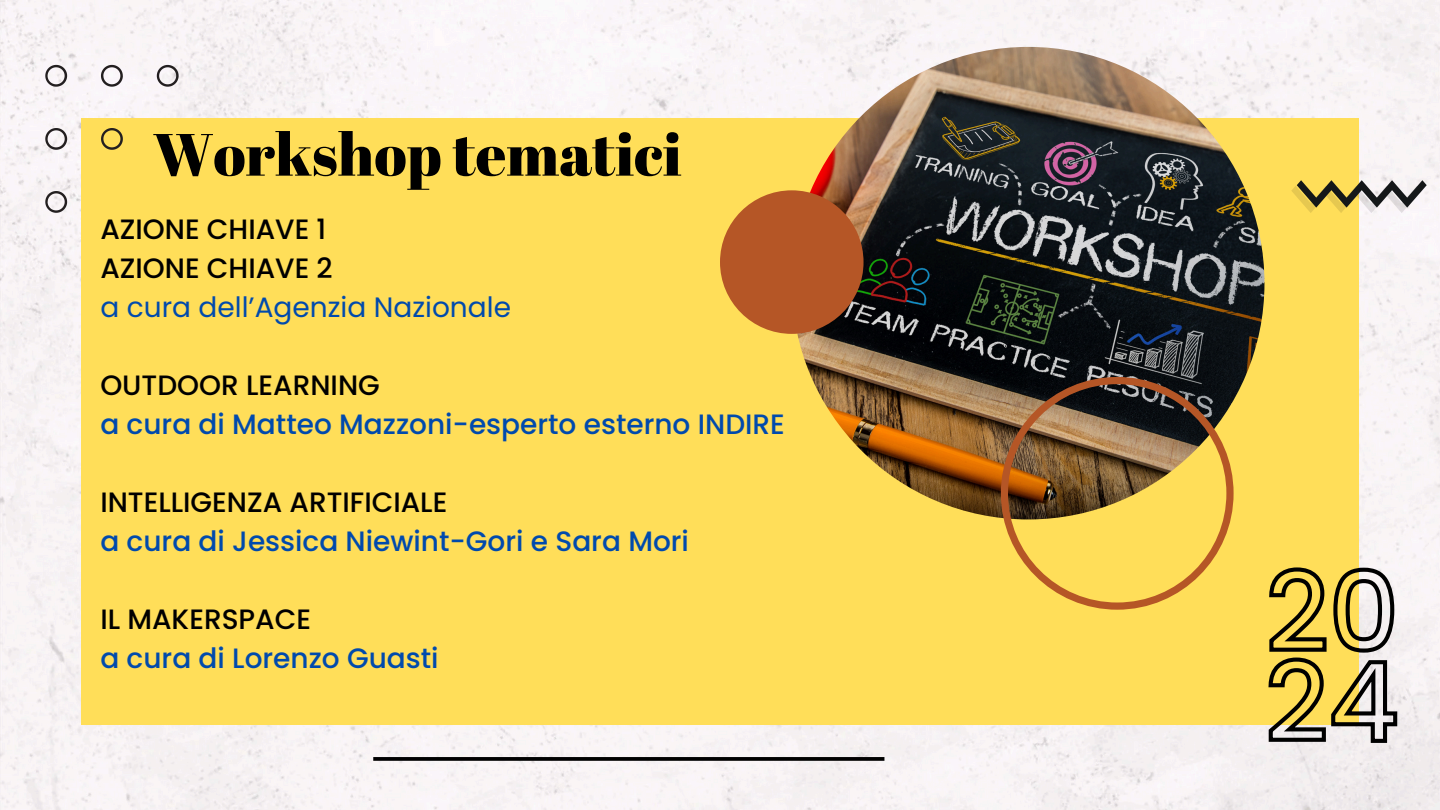
<style>
.page{position:relative;width:1440px;height:810px;background:#fff}
.page>*{position:absolute;margin:0;border:0;box-sizing:border-box;transform-origin:0 0}
.t1{font:59.5px "Abril Fatface";color:#000}
.t2{font:500 28px/39px "Poppins";color:#004aad}
.t3{font:500 28px "Poppins";color:#000}
.t4{font:28px "Poppins";color:#004aad}
.s1{color:#000}
</style>
<div class="page">
<img style="left:0;top:0;width:1440px;height:810px">
<svg style="left:373px;top:757px;width:511px;height:4px;background:#0e0e0e"></svg>
<div style="left:81px;top:119px;width:1277px;height:606px;background:#ffde59"></div>
<img style="left:792px;top:47px;width:472px;height:472px;border-radius:50%">
<div style="left:720px;top:190px;width:144px;height:144px;background:#b55626;border-radius:50%"></div>
<svg style="left:1001px;top:377px;width:232px;height:232px"></svg>
<svg style="left:1291px;top:180px;width:136px;height:33px"></svg>
<svg style="left:45px;top:65px;width:134px;height:148px"></svg>
<svg style="left:1266px;top:565px;width:133px;height:180px"></svg>
<p class="t1" style="left:153px;top:113px;width:530px">Workshop tematici</p>
<h2 class="t3" style="left:100px;top:209px;width:228px">AZIONE CHIAVE 1</h2>
<p class="t3" style="left:100px;top:248px;width:234px">AZIONE CHIAVE 2</p>
<p class="t4" style="left:100px;top:287px;width:412px">a cura dell’Agenzia Nazionale</p>
<p class="t2" style="left:100px;top:365px;width:686px"><span class="s1">OUTDOOR LEARNING<br></span>a cura di Matteo Mazzoni-esperto esterno INDIRE</p>
<p class="t2" style="left:100px;top:482px;width:590px"><span class="s1">INTELLIGENZA ARTIFICIALE<br></span>a cura di Jessica Niewint-Gori e Sara Mori</p>
<p class="t2" style="left:100px;top:599px;width:340px"><span class="s1">IL MAKERSPACE<br></span>a cura di Lorenzo Guasti</p>
</div>
